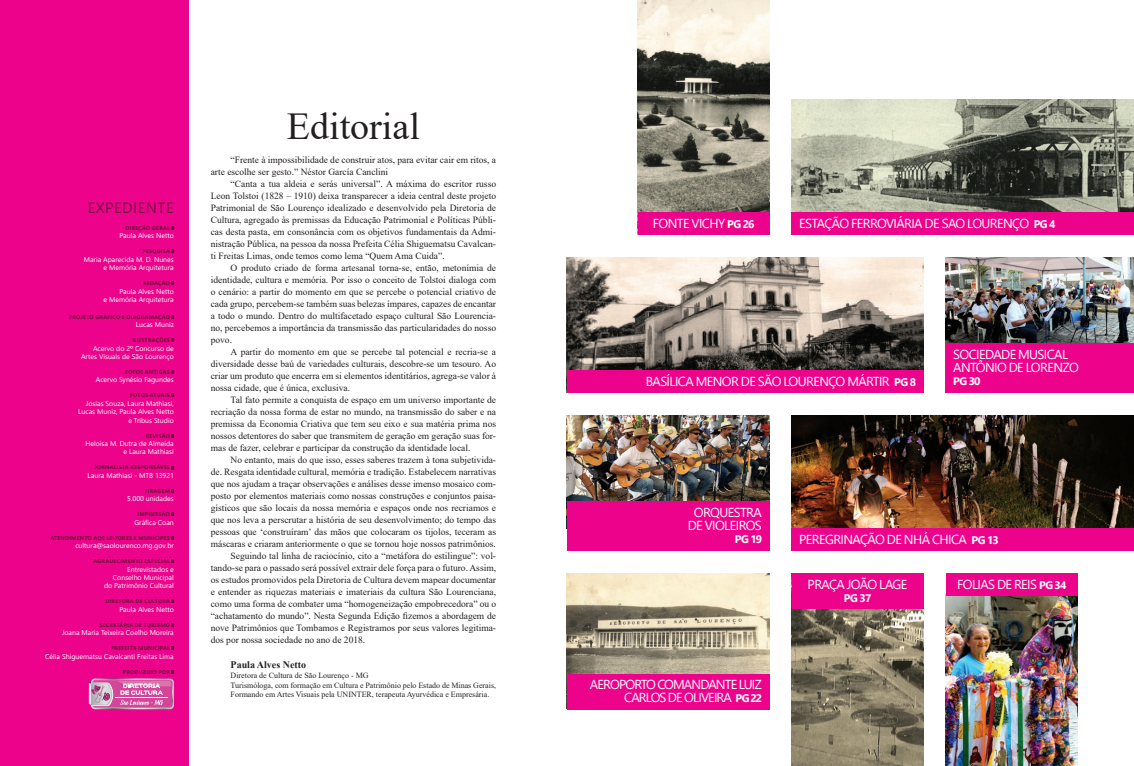
<style>
.page{position:relative;width:1134px;height:766px;background:#fff}
.page>*{position:absolute;margin:0;border:0;box-sizing:border-box;transform-origin:0 0}
.t1{font:38px "Times New Roman";color:#231f20}
.t2{font:15px "Segoe UI";letter-spacing:.035em;color:#710f3c}
.t3{font:13px/13px "Segoe UI";letter-spacing:-.045em;color:#fff;text-align:center}
.t4{font:13px/13px "Segoe UI";letter-spacing:-.065em;color:#fff;text-align:right}
.t5{font:700 11px "Segoe UI";letter-spacing:-.06em;color:#fff}
.t6{font:700 10px "Times New Roman";color:#231f20}
.t7{font:9.5px/12px "Times New Roman";color:#231f20;text-align:justify}
.t8{font:8px/9.6px "Times New Roman";color:#231f20}
.t9{font:7px/8.4px "Segoe UI";color:#fff;text-align:right}
.t10{font:700 5.5px "Segoe UI";letter-spacing:.035em;color:#710f3c}
.s1{font-weight:700;font-size:11px}
</style>
<div class="page">
<div style="left:0;top:0;width:188px;height:765px;background:#ed028c"></div>
<img style="left:638px;top:0;width:131px;height:212px">
<img style="left:946px;top:595px;width:131px;height:170px">
<img style="left:792px;top:608px;width:131px;height:157px">
<div style="left:638px;top:212px;width:131px;height:23px;background:#ed028c"></div>
<div style="left:946px;top:573px;width:131px;height:22px;background:#ed028c"></div>
<div style="left:792px;top:573px;width:131px;height:35px;background:#ed028c"></div>
<img style="left:792px;top:99px;width:342px;height:113px">
<div style="left:792px;top:212px;width:342px;height:23px;background:#ed028c"></div>
<img style="left:567px;top:257px;width:356px;height:113px">
<img style="left:567px;top:415px;width:202px;height:86px">
<div style="left:567px;top:370px;width:356px;height:22px;background:#ed028c"></div>
<div style="left:567px;top:501px;width:202px;height:49px;background:#ed028c"></div>
<img style="left:792px;top:415px;width:342px;height:113px">
<div style="left:792px;top:528px;width:342px;height:22px;background:#ed028c"></div>
<img style="left:946px;top:257px;width:188px;height:86px">
<div style="left:946px;top:343px;width:188px;height:49px;background:#ed028c"></div>
<img style="left:567px;top:573px;width:202px;height:100px">
<div style="left:567px;top:673px;width:202px;height:36px;background:#ed028c"></div>
<svg style="left:89px;top:670px;width:85px;height:39px"></svg>
<h2 class="t2" style="left:88px;top:193px;width:87px">EXPEDIENTE</h2>
<p class="t10" style="left:126px;top:223px;width:46px">DIREÇÃO GERAL</p>
<p class="t9" style="left:120px;top:231px;width:56px">Paula Alves Netto</p>
<p class="t10" style="left:142px;top:246px;width:29px">PESQUISA</p>
<p class="t9" style="left:84px;top:254px;width:92px">Maria Aparecida M. D. Nunes e Memória Arquitetura</p>
<p class="t10" style="left:143px;top:278px;width:28px">REDAÇÃO</p>
<p class="t9" style="left:104px;top:286px;width:72px">Paula Alves Netto<br>e Memória Arquitetura</p>
<p class="t10" style="left:69px;top:311px;width:103px">PROJETO GRÁFICO E DIAGRAMAÇÃO</p>
<p class="t9" style="left:136px;top:320px;width:40px">Lucas Muniz</p>
<p class="t10" style="left:132px;top:335px;width:39px">ILUSTRAÇÕES</p>
<p class="t9" style="left:81px;top:343px;width:94px">Acervo do 2º Concurso de<br>Artes Visuais de São Lourenço</p>
<p class="t10" style="left:125px;top:367px;width:46px">FOTOS ANTIGAS</p>
<p class="t9" style="left:96px;top:375px;width:79px">Acervo Synésio Fagundes</p>
<p class="t10" style="left:130px;top:390px;width:41px">FOTOS ATUAIS</p>
<p class="t9" style="left:78px;top:398px;width:97px">Josias Souza, Laura Mathiasi,<br>Lucas Muniz, Paula Alves Netto e Tribus Studio</p>
<p class="t10" style="left:146px;top:430px;width:26px">REVISÃO</p>
<p class="t9" style="left:85px;top:438px;width:90px">Heloísa M. Dutra de Almeida e Laura Mathiasi</p>
<p class="t10" style="left:94px;top:462px;width:77px">JORNALISTA RESPONSÁVEL</p>
<p class="t9" style="left:88px;top:470px;width:88px">Laura Mathiasi - MTB 13921</p>
<p class="t10" style="left:144px;top:485px;width:27px">TIRAGEM</p>
<p class="t9" style="left:127px;top:494px;width:48px">5.000 unidades</p>
<p class="t10" style="left:137px;top:509px;width:34px">IMPRESSÃO</p>
<p class="t9" style="left:135px;top:517px;width:41px">Gráfica Coan</p>
<p class="t10" style="left:50px;top:532px;width:121px">ATENDIMENTO AOS LEITORES E MUNÍCIPES</p>
<p class="t9" style="left:75px;top:540px;width:100px">cultura@saolourenco.mg.gov.br</p>
<p class="t10" style="left:93px;top:556px;width:78px">AGRADECIMENTO ESPECIAL</p>
<p class="t9" style="left:104px;top:564px;width:71px">Entrevistados e<br>Conselho Municipal do Patrimônio Cultural</p>
<p class="t10" style="left:105px;top:596px;width:66px">DIRETORA DE CULTURA</p>
<p class="t9" style="left:120px;top:604px;width:56px">Paula Alves Netto</p>
<p class="t10" style="left:100px;top:619px;width:72px">SECRETÁRIA DE TURISMO</p>
<p class="t9" style="left:62px;top:627px;width:113px">Joana Maria Teixeira Coelho Moreira</p>
<p class="t10" style="left:111px;top:643px;width:60px">PREFEITA MUNICIPAL</p>
<p class="t9" style="left:45px;top:651px;width:130px">Célia Shiguematsu Cavalcanti Freitas Lima</p>
<p class="t10" style="left:123px;top:666px;width:49px">PRODUZIDO POR</p>
<h1 class="t1" style="left:287px;top:99px;width:135px">Editorial</h1>
<p class="t7" style="left:211px;top:153px;width:287px;text-indent:20px">“Frente à impossibilidade de construir atos, para evitar cair em ritos, a arte escolhe ser gesto.” Néstor García Canclini</p>
<p class="t7" style="left:211px;top:177px;width:287px;text-indent:20px">“Canta a tua aldeia e serás universal”. A máxima do escritor russo Leon Tolstoi (1828 – 1910) deixa transparecer a ideia central deste projeto Patrimonial de São Lourenço idealizado e desenvolvido pela Diretoria de Cultura, agregado às premissas da Educação Patrimonial e Políticas Públi&shy;cas desta pasta, em consonância com os objetivos fundamentais da Admi&shy;nistração Pública, na pessoa da nossa Prefeita Célia Shiguematsu Cavalcan&shy;ti Freitas Limas, onde temos como lema “Quem Ama Cuida”.</p>
<p class="t7" style="left:211px;top:261px;width:287px;text-indent:20px">O produto criado de forma artesanal torna-se, então, metonímia de identidade, cultura e memória. Por isso o conceito de Tolstoi dialoga com o cenário: a partir do momento em que se percebe o potencial criativo de cada grupo, percebem-se também suas belezas ímpares, capazes de encantar a todo o mundo. Dentro do multifacetado espaço cultural São Lourencia&shy;no, percebemos a importância da transmissão das particularidades do nosso povo.</p>
<p class="t7" style="left:211px;top:345px;width:287px;text-indent:20px">A partir do momento em que se percebe tal potencial e recria-se a diversidade desse baú de variedades culturais, descobre-se um tesouro. Ao criar um produto que encerra em si elementos identitários, agrega-se valor à nossa cidade, que é única, exclusiva.</p>
<p class="t7" style="left:211px;top:393px;width:287px;text-indent:20px">Tal fato permite a conquista de espaço em um universo importante de recriação da nossa forma de estar no mundo, na transmissão do saber e na premissa da Economia Criativa que tem seu eixo e sua matéria prima nos nossos detentores do saber que transmitem de geração em geração suas for&shy;mas de fazer, celebrar e participar da construção da identidade local.</p>
<p class="t7" style="left:231px;top:453px;width:267px">No entanto, mais do que isso, esses saberes trazem à tona subjetivida-</p>
<p class="t7" style="left:211px;top:465px;width:287px">de. Resgata identidade cultural, memória e tradição. Estabelecem narrativas</p>
<p class="t7" style="left:211px;top:477px;width:287px">que nos ajudam a traçar observações e análises desse imenso mosaico com-</p>
<p class="t7" style="left:211px;top:489px;width:287px">posto por elementos materiais como nossas construções e conjuntos paisa-</p>
<p class="t7" style="left:211px;top:501px;width:287px">gísticos que são locais da nossa memória e espaços onde nos recriamos e</p>
<p class="t7" style="left:211px;top:513px;width:287px">que nos leva a perscrutar a história de seu desenvolvimento; do tempo das</p>
<p class="t7" style="left:211px;top:525px;width:287px">pessoas que ‘construíram’ das mãos que colocaram os tijolos, teceram as</p>
<p class="t7" style="left:211px;top:537px;width:287px">máscaras e criaram anteriormente o que se tornou hoje nossos patrimônios.</p>
<p class="t7" style="left:231px;top:549px;width:267px">Seguindo tal linha de raciocínio, cito a “metáfora do estilingue”: vol-</p>
<p class="t7" style="left:211px;top:561px;width:287px">tando-se para o passado será possível extrair dele força para o futuro. Assim,</p>
<p class="t7" style="left:211px;top:573px;width:287px">os estudos promovidos pela Diretoria de Cultura devem mapear documentar</p>
<p class="t7" style="left:211px;top:585px;width:287px">e entender as riquezas materiais e imateriais da cultura São Lourenciana,</p>
<p class="t7" style="left:211px;top:597px;width:287px">como uma forma de combater uma “homogeneização empobrecedora” ou o</p>
<p class="t7" style="left:211px;top:609px;width:287px">“achatamento do mundo”. Nesta Segunda Edição fizemos a abordagem de</p>
<p class="t7" style="left:211px;top:621px;width:287px">nove Patrimônios que Tombamos e Registramos por seus valores legitima-</p>
<p class="t7" style="left:211px;top:633px;width:156px">dos por nossa sociedade no ano de 2018.</p>
<p class="t6" style="left:231px;top:657px;width:77px">Paula Alves Netto</p>
<p class="t8" style="left:231px;top:670px;width:267px">Diretora de Cultura de São Lourenço - MG<br>Turismóloga, com formação em Cultura e Patrimônio pelo Estado de Minas Gerais,<br>Formando em Artes Visuais pela UNINTER, terapeuta Ayurvédica e Empresária.</p>
<h3 class="t3" style="left:653px;top:215px;width:103px">FONTE VICHY <span class="s1">PG 26</span></h3>
<h3 class="t3" style="left:799px;top:215px;width:258px">ESTAÇÃO FERROVIÁRIA DE SAO LOURENÇO <span class="s1">PG 4</span></h3>
<h3 class="t3" style="left:646px;top:373px;width:272px">BASÍLICA MENOR DE SÃO LOURENÇO MÁRTIR <span class="s1">PG 8</span></h3>
<h3 class="t3" style="left:953px;top:346px;width:127px;text-align:left">SOCIEDADE MUSICAL<br>ANTÔNIO DE LORENZO</h3>
<p class="t5" style="left:953px;top:370px;width:29px">PG 30</p>
<h3 class="t3" style="left:688px;top:504px;width:76px">ORQUESTRA<br>DE VIOLEIROS</h3>
<p class="t5" style="left:735px;top:528px;width:29px">PG 19</p>
<h3 class="t3" style="left:799px;top:531px;width:201px">PEREGRINAÇÃO DE NHÁ CHICA <span class="s1">PG 13</span></h3>
<h3 class="t4" style="left:590px;top:677px;width:174px">AEROPORTO COMANDANTE LUIZ<br>CARLOS DE OLIVEIRA <span class="s1">PG 22</span></h3>
<h3 class="t3" style="left:808px;top:576px;width:101px">PRAÇA JOÃO LAGE</h3>
<h3 class="t3" style="left:957px;top:576px;width:111px">FOLIAS DE REIS <span class="s1">PG 34</span></h3>
<p class="t5" style="left:844px;top:587px;width:29px">PG 37</p>
</div>
